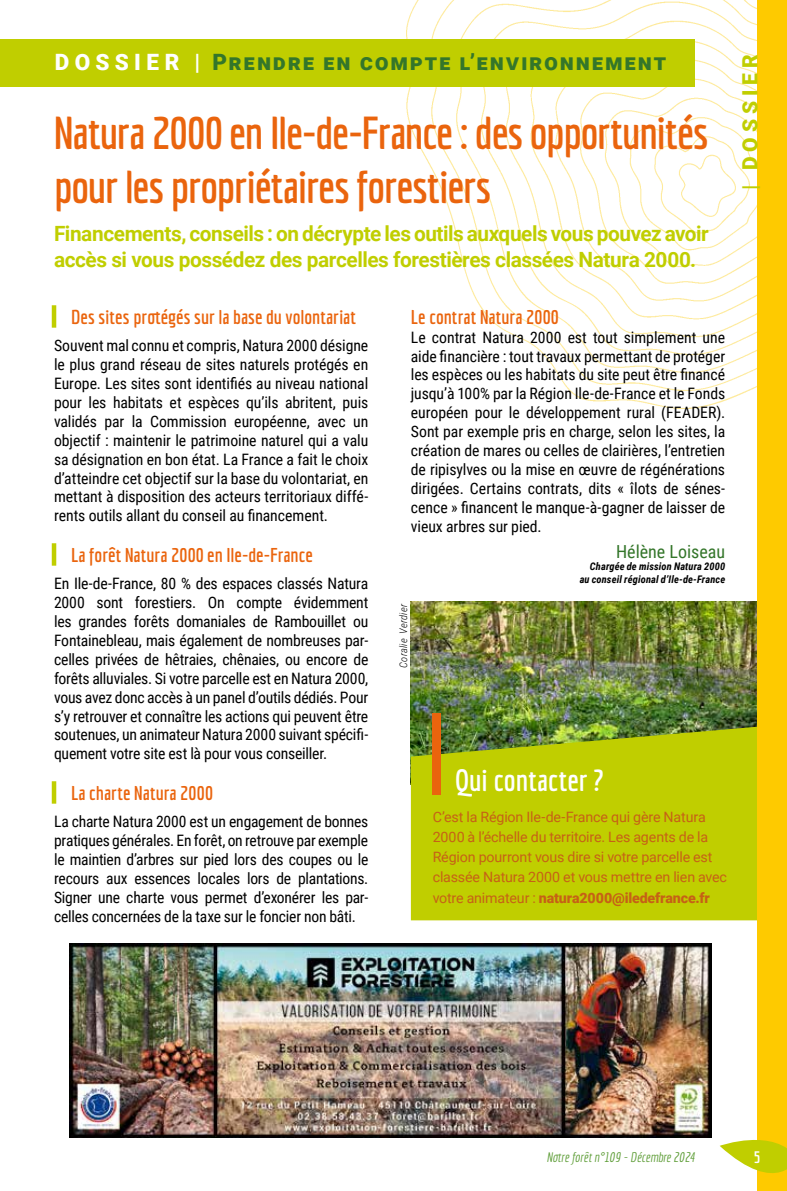
<style>
.page{position:relative;width:787px;height:1191px;background:#fff}
.page>*{position:absolute;margin:0;border:0;box-sizing:border-box;transform-origin:0 0}
.t1{font:700 45px/54px "Economica";letter-spacing:-.025em;color:#ea640d}
.t2{font:700 30px "Economica";color:#fff}
.t3{font:900 22.5px "Roboto";letter-spacing:.11em;color:#34762a}
.t4{font:700 21px/25.5px "Roboto";letter-spacing:-.02em;color:#c0ce00}
.t5{font:900 21px "Roboto";letter-spacing:.235em;color:#c0ce00}
.t6{font:700 19.5px "Economica";letter-spacing:.005em;color:#ea640d}
.t7{font:18px "Roboto Condensed";color:#34762a}
.t8{font:700 16.5px "Economica";color:#fff}
.t9{font:15.75px/18.9px "Roboto Condensed";letter-spacing:-.01em;color:#000;text-align:justify}
.t10{font:14.25px/20.2px "Roboto";letter-spacing:-.01em;color:#c66116}
.t11{font:italic 13.5px "Economica";color:#5c9c35}
.t12{font:italic 700 10.5px/12.6px "Roboto Condensed";letter-spacing:.015em;color:#000;text-align:right}
.t13{font:italic 300 10.5px "Roboto Condensed";letter-spacing:.02em;color:#000}
.s1{color:#fff}
.s2{font-weight:900}
</style>
<div class="page">
<img style="left:411px;top:602px;width:346px;height:122px">
<svg style="left:411px;top:724px;width:346px;height:196px;fill:#c0ce00"></svg>
<div style="left:433px;top:713px;width:8px;height:81px;background:#ea640d"></div>
<img style="left:406px;top:0;width:351px;height:408px">
<div style="left:757px;top:0;width:30px;height:1191px;background:#feca00"></div>
<div style="left:0;top:39px;width:694px;height:48px;background:#c0ce00"></div>
<hr style="left:52px;top:305px;width:4px;height:23px;background:#c0ce00">
<hr style="left:52px;top:543px;width:4px;height:22px;background:#c0ce00">
<hr style="left:52px;top:781px;width:4px;height:22px;background:#c0ce00">
<img style="left:69px;top:943px;width:642px;height:194px">
<svg style="left:719px;top:1140px;width:68px;height:33px"></svg>
<h3 class="t3" style="left:55px;top:47px;width:613px"><span class="s1">DOSSIER |</span> Prendre en compte l’environnement</h3>
<h1 class="t1" style="left:54px;top:105px;width:656px">Natura 2000 en Ile-de-France : des opportunités pour les propriétaires forestiers</h1>
<h3 class="t4" style="left:54px;top:220px;width:656px">Financements, conseils : on décrypte les outils auxquels vous pouvez avoir accès si vous possédez des parcelles forestières classées Natura 2000.</h3>
<p class="t6" style="left:71px;top:305px;width:286px">Des sites protégés sur la base du volontariat</p>
<p class="t9" style="left:54px;top:335px;width:316px">Souvent mal connu et compris, Natura 2000 désigne le plus grand réseau de sites naturels protégés en Europe. Les sites sont identifiés au niveau national pour les habitats et espèces qu’ils abritent, puis validés par la Commission européenne, avec un objectif : maintenir le patrimoine naturel qui a valu sa désignation en bon état. La France a fait le choix d’atteindre cet objectif sur la base du volontariat, en mettant à disposition des acteurs territoriaux diffé&shy;rents outils allant du conseil au financement.</p>
<p class="t6" style="left:71px;top:543px;width:243px">La forêt Natura 2000 en Ile-de-France</p>
<p class="t9" style="left:54px;top:573px;width:316px">En Ile-de-France, 80 % des espaces classés Natura 2000 sont forestiers. On compte évidemment les grandes forêts domaniales de Rambouillet ou Fontainebleau, mais également de nombreuses par&shy;celles privées de hêtraies, chênaies, ou encore de forêts alluviales. Si votre parcelle est en Natura 2000, vous avez donc accès à un panel d’outils dédiés. Pour s’y retrouver et connaître les actions qui peuvent être soutenues, un animateur Natura 2000 suivant spécifi&shy;quement votre site est là pour vous conseiller.</p>
<p class="t6" style="left:71px;top:781px;width:143px">La charte Natura 2000</p>
<p class="t9" style="left:54px;top:811px;width:316px">La charte Natura 2000 est un engagement de bonnes pratiques générales. En forêt, on retrouve par exemple le maintien d’arbres sur pied lors des coupes ou le recours aux essences locales lors de plantations.<br>Signer une charte vous permet d’exonérer les par&shy;celles concernées de la taxe sur le foncier non bâti.</p>
<p class="t6" style="left:411px;top:305px;width:149px">Le contrat Natura 2000</p>
<p class="t9" style="left:411px;top:327px;width:316px">Le contrat Natura 2000 est tout simplement une aide financière : tout travaux permettant de protéger les espèces ou les habitats du site peut être financé jusqu’à 100% par la Région Ile-de-France et le Fonds européen pour le développement rural (FEADER).<br>Sont par exemple pris en charge, selon les sites, la création de mares ou celles de clairières, l’entretien de ripisylves ou la mise en œuvre de régénérations dirigées. Certains contrats, dits « îlots de sénes&shy;cence » financent le manque-à-gagner de laisser de vieux arbres sur pied.</p>
<p class="t7" style="left:616px;top:538px;width:111px">Hélène Loiseau</p>
<p class="t12" style="left:579px;top:560px;width:147px">Chargée de mission Natura 2000 au conseil régional d’Ile-de-France</p>
<p class="t13" style="left:396px;top:667px;width:65px;rotate:-90deg">Coralie Verdier</p>
<h2 class="t2" style="left:455px;top:762px;width:150px">Qui contacter ?</h2>
<p class="t10" style="left:433px;top:806px;width:296px">C’est la Région Ile-de-France qui gère Natura 2000 à l’échelle du territoire. Les agents de la Région pourront vous dire si votre parcelle est classée Natura 2000 et vous mettre en lien avec votre animateur : <span class="s2">natura2000@iledefrance.fr</span></p>
<h3 class="t5" style="left:735px;top:189px;width:137px;rotate:-90deg">| DOSSIER</h3>
<p class="t11" style="left:546px;top:1150px;width:151px">Notre forêt n°109 - Décembre 2024</p>
<p class="t8" style="left:753px;top:1147px;width:8px">5</p>
</div>
